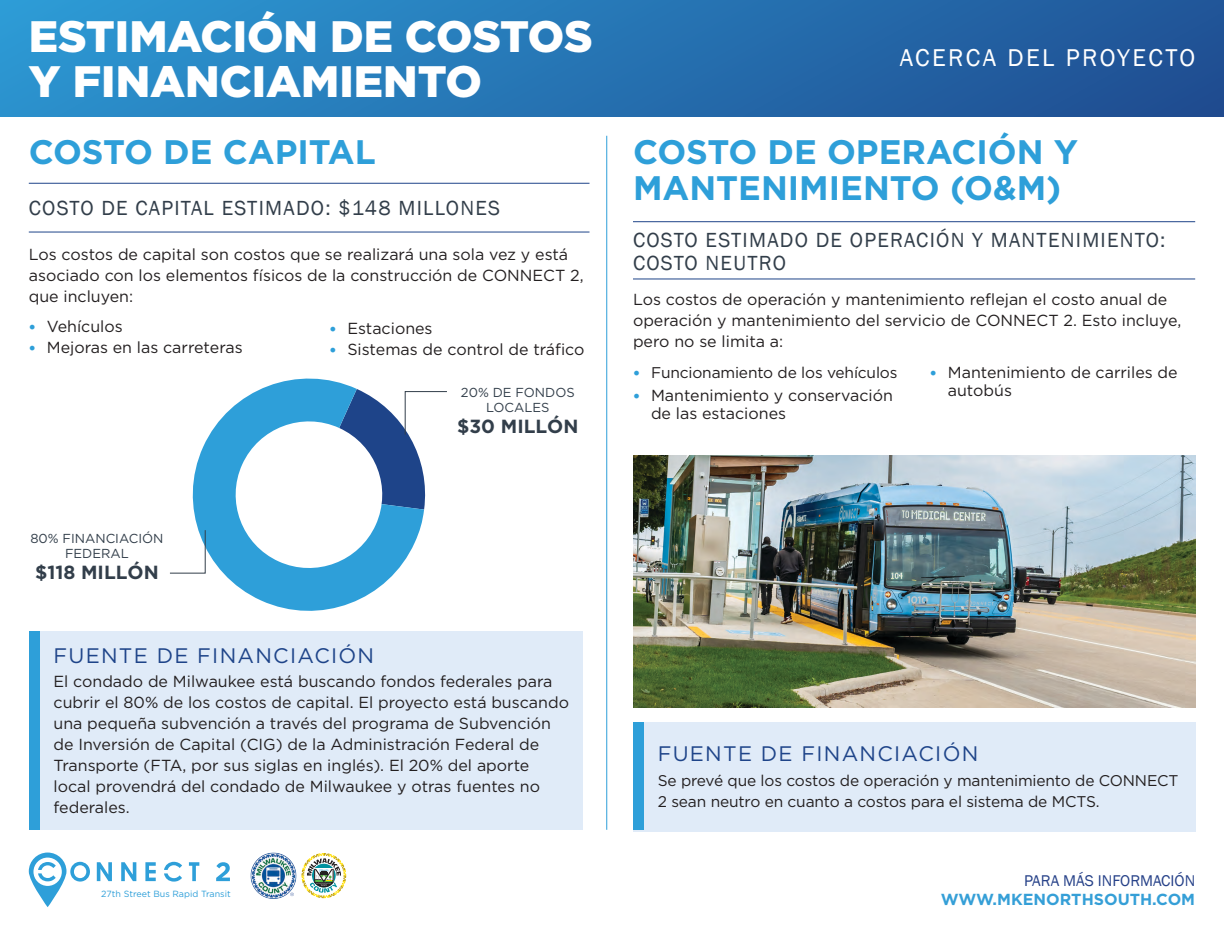
<style>
.page{position:relative;width:1224px;height:936px;background:#fff}
.page>*{position:absolute;margin:0;border:0;box-sizing:border-box;transform-origin:0 0}
.t1{font:900 44px/45px "Gotham";color:#fff}
.t2{font:700 34px/36px "Gotham";color:#2e9fd9}
.Semibold_Left{font:25px "Franklin Gothic";letter-spacing:.1em;color:#fff}
.t3{font:21px/23px "Franklin Gothic";letter-spacing:.06em;color:#323e4a}
.Paragraph_Style_2_-_Large{font:21px "Gotham";letter-spacing:.06em;color:#1e4489}
.t4{font:700 19px "Gotham";color:#323e4a}
.Paragraph_Style_2_-_Large-2{font:16px/21px "Gotham";color:#231f20}
.t5{font:700 16px "Gotham";color:#359fd7}
.t6{font:16px "Franklin Gothic";color:#274289}
.Paragraph_Style_2_-_Large-3{font:15.5px/21px "Gotham";letter-spacing:-.01em;color:#231f20}
.t7{font:13px/15px "Gotham";color:#323e4a;text-align:center}
.t8{font:8.95px "Gotham";color:#2e9fd9}
.s1{font-weight:900;font-size:14px;color:#2e9fd9}
</style>
<div class="page">
<div style="left:0;top:0;width:1224px;height:116px;background:linear-gradient(to right,#2c97d2,#205093)"></div>
<svg style="left:302px;top:853px;width:44px;height:45px"></svg>
<img style="left:251px;top:853px;width:46px;height:45px">
<svg style="left:29px;top:853px;width:61px;height:54px"></svg>
<svg style="left:97px;top:862px;width:15px;height:19px"></svg>
<svg style="left:121px;top:862px;width:15px;height:19px"></svg>
<svg style="left:189px;top:862px;width:10px;height:19px"></svg>
<svg style="left:164px;top:862px;width:18px;height:20px"></svg>
<svg style="left:145px;top:862px;width:11px;height:19px"></svg>
<svg style="left:216px;top:862px;width:14px;height:19px"></svg>
<hr style="left:607px;top:136px;width:1px;height:694px;background:#2e9fd9">
<hr style="left:633px;top:279px;width:562px;height:1px;background:#1e4489">
<hr style="left:633px;top:221px;width:562px;height:1px;background:#1e4489">
<hr style="left:29px;top:232px;width:561px;height:1px;background:#1e4489">
<hr style="left:29px;top:183px;width:561px;height:1px;background:#1e4489">
<svg style="left:192px;top:378px;width:198px;height:233px;fill:#2e9fd9"></svg>
<svg style="left:226px;top:389px;width:221px;height:189px"></svg>
<svg style="left:170px;top:530px;width:36px;height:44px"></svg>
<div style="left:29px;top:631px;width:553px;height:199px;background:#e0ebf8"></div>
<div style="left:29px;top:631px;width:10px;height:199px;background:#2e9fd9"></div>
<div style="left:633px;top:722px;width:562px;height:109px;background:#e0ebf8"></div>
<div style="left:633px;top:722px;width:10px;height:108px;background:#2e9fd9"></div>
<img style="left:633px;top:455px;width:562px;height:252px">
<p class="t1" style="left:29px;top:13px;width:566px">ESTIMACIÓN DE COSTOS<br>Y FINANCIAMIENTO</p>
<p class="t2" style="left:29px;top:133px;width:349px">COSTO DE CAPITAL</p>
<p class="t3" style="left:29px;top:197px;width:473px">COSTO DE CAPITAL ESTIMADO: $148 MILLONES</p>
<p class="Paragraph_Style_2_-_Large-2" style="left:29px;top:243px;width:556px">Los costos de capital son costos que se realizará una sola vez y está asociado con los elementos físicos de la construcción de CONNECT 2, que incluyen:</p>
<p class="Paragraph_Style_2_-_Large-2" style="left:29px;top:316px;width:95px"><span class="s1">•</span> Vehículos</p>
<p class="Paragraph_Style_2_-_Large-2" style="left:29px;top:337px;width:215px"><span class="s1">•</span> Mejoras en las carreteras</p>
<p class="Paragraph_Style_2_-_Large-2" style="left:329px;top:317px;width:105px"><span class="s1">•</span> Estaciones</p>
<p class="Paragraph_Style_2_-_Large-2" style="left:329px;top:338px;width:257px"><span class="s1">•</span> Sistemas de control de tráfico</p>
<p class="t7" style="left:461px;top:384px;width:115px">20% DE FONDOS<br>LOCALES</p>
<p class="t4" style="left:457px;top:415px;width:123px">$30 MILLÓN</p>
<p class="t7" style="left:30px;top:531px;width:135px">80% FINANCIACIÓN<br>FEDERAL</p>
<p class="t4" style="left:35px;top:561px;width:125px">$118 MILLÓN</p>
<p class="Paragraph_Style_2_-_Large" style="left:54px;top:642px;width:322px">FUENTE DE FINANCIACIÓN</p>
<p class="Paragraph_Style_2_-_Large-2" style="left:54px;top:671px;width:517px">El condado de Milwaukee está buscando fondos federales para cubrir el 80% de los costos de capital. El proyecto está buscando una pequeña subvención a través del programa de Subvención de Inversión de Capital (CIG) de la Administración Federal de Transporte (FTA, por sus siglas en inglés). El 20% del aporte local provendrá del condado de Milwaukee y otras fuentes no federales.</p>
<p class="t8" style="left:101px;top:888px;width:131px">27th Street Bus Rapid Transit</p>
<p class="Semibold_Left" style="left:900px;top:42px;width:297px">ACERCA DEL PROYECTO</p>
<p class="t2" style="left:633px;top:133px;width:447px">COSTO DE OPERACIÓN Y<br>MANTENIMIENTO (O&amp;M)</p>
<p class="t3" style="left:633px;top:229px;width:534px">COSTO ESTIMADO DE OPERACIÓN Y MANTENIMIENTO:<br>COSTO NEUTRO</p>
<p class="Paragraph_Style_2_-_Large-2" style="left:633px;top:289px;width:550px">Los costos de operación y mantenimiento reflejan el costo anual de operación y mantenimiento del servicio de CONNECT 2. Esto incluye, pero no se limita a:</p>
<p class="Paragraph_Style_2_-_Large-3" style="left:633px;top:361px;width:266px"><span class="s1">•</span> Funcionamiento de los vehículos</p>
<p class="Paragraph_Style_2_-_Large-2" style="left:651px;top:386px;width:243px;line-height:18px;text-indent:-18px"><span class="s1">•</span> Mantenimiento y conservación de las estaciones</p>
<p class="Paragraph_Style_2_-_Large-2" style="left:948px;top:363px;width:231px;line-height:18px;text-indent:-18px"><span class="s1">•</span> Mantenimiento de carriles de autobús</p>
<p class="Paragraph_Style_2_-_Large" style="left:658px;top:740px;width:322px">FUENTE DE FINANCIACIÓN</p>
<p class="Paragraph_Style_2_-_Large-3" style="left:658px;top:770px;width:522px">Se prevé que los costos de operación y mantenimiento de CONNECT<br>2 sean neutro en cuanto a costos para el sistema de MCTS.</p>
<p class="t6" style="left:1024px;top:870px;width:173px">PARA MÁS INFORMACIÓN</p>
<p class="t5" style="left:941px;top:890px;width:256px">WWW.MKENORTHSOUTH.COM</p>
</div>
